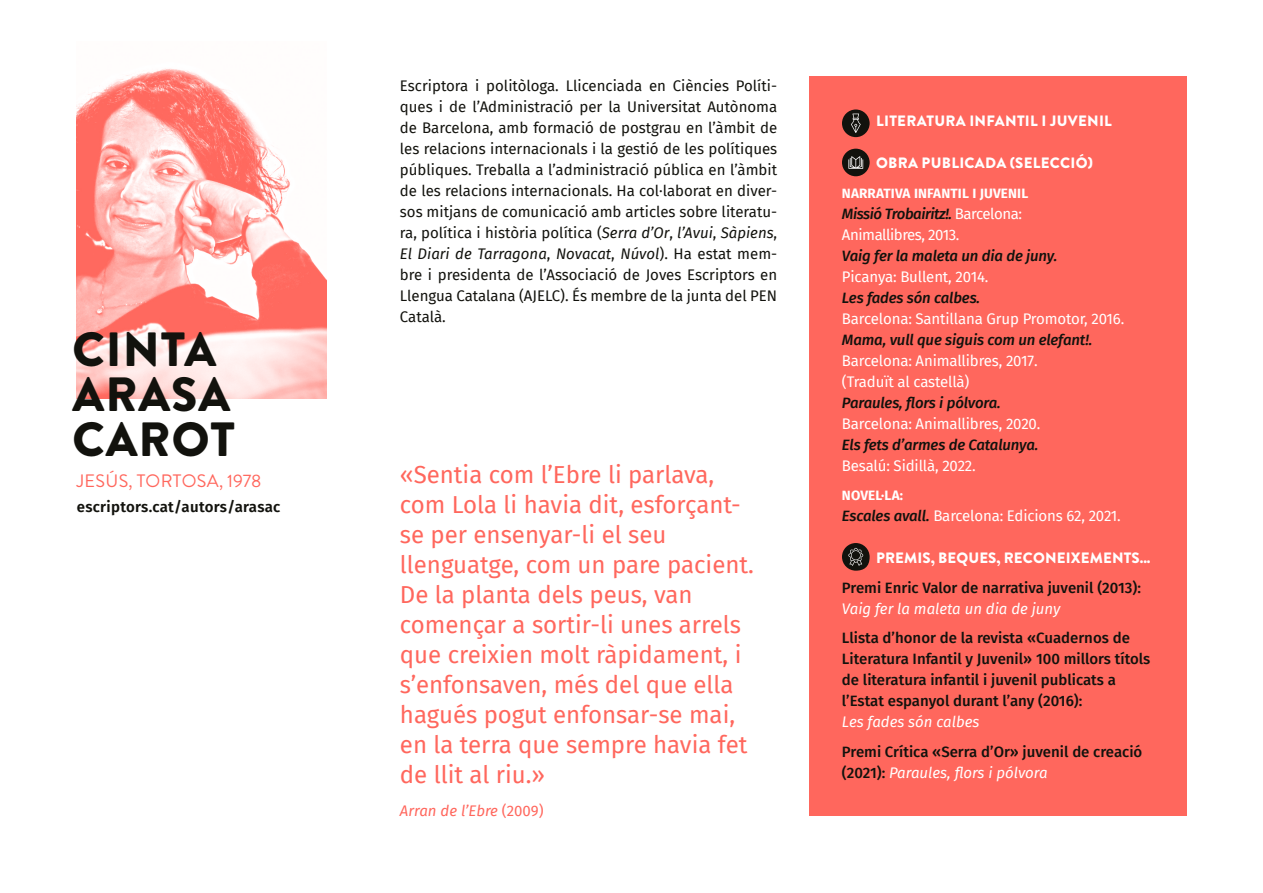
<style>
.page{position:relative;width:1263px;height:893px;background:#fff}
.page>*{position:absolute;margin:0;border:0;box-sizing:border-box;transform-origin:0 0}
.t1{font:900 48px/45px "Brandon Grotesque";letter-spacing:.02em;color:#12120d}
.t2{font:24px/30px "Fira Sans";color:#ff675d}
.t3{font:18px "Brandon Grotesque";letter-spacing:.02em;color:#ff675d}
.t4{font:15px/21px "Fira Sans";color:#12120d;text-align:justify}
.t5{font:500 15px/21px "Fira Sans";color:#12120d}
.t6{font:15px/21px "Fira Sans";letter-spacing:-.01em;color:#fff}
.t7{font:italic 500 15px/21px "Fira Sans";letter-spacing:-.01em;color:#12120d}
.t8{font:900 15px "Brandon Grotesque";letter-spacing:.02em;color:#fff}
.t9{font:15px/21px "Fira Sans";letter-spacing:-.03em;color:#fff}
.t10{font:600 15px "Fira Sans";letter-spacing:.02em;color:#12120d}
.t11{font:italic 15px "Fira Sans";color:#ff675d}
.t12{font:700 13.5px "Fira Sans";letter-spacing:.01em;color:#fff}
.s1{font-style:italic}
.s2{font-style:normal}
.s3{font-weight:500;font-style:italic;color:#12120d}
.s4{font-weight:400;font-style:normal;color:#fff}
.s5{font-weight:400;font-style:italic;color:#fff}
</style>
<div class="page">
<img style="left:77px;top:68px;width:249px;height:330px">
<div style="left:809px;top:77px;width:377px;height:739px;background:#ff675d"></div>
<div style="left:842px;top:149px;width:28px;height:27px;background:#12120d;border-radius:50%"></div>
<svg style="left:848px;top:156px;width:15px;height:13px"></svg>
<div style="left:842px;top:543px;width:28px;height:28px;background:#12120d;border-radius:50%"></div>
<svg style="left:848px;top:548px;width:15px;height:18px"></svg>
<div style="left:842px;top:109px;width:28px;height:28px;background:#12120d;border-radius:50%"></div>
<svg style="left:851px;top:114px;width:10px;height:19px"></svg>
<p class="t1" style="left:73px;top:328px;width:164px">CINTA<br>ARASA<br>CAROT</p>
<p class="t3" style="left:77px;top:468px;width:186px">JESÚS, TORTOSA, 1978</p>
<p class="t10" style="left:77px;top:494px;width:205px">escriptors.cat/autors/arasac</p>
<p class="t4" style="left:400px;top:74px;width:379px">Escriptora i politòloga. Llicenciada en Ciències Políti&shy;ques i de l’Administració per la Universitat Autònoma de Barcelona, amb formació de postgrau en l’àmbit de les relacions internacionals i la gestió de les polítiques públiques. Treballa a l’administració pública en l’àmbit de les relacions internacionals. Ha col·laborat en diver&shy;sos mitjans de comunicació amb articles sobre literatu&shy;ra, política i història política (<span class="s1">Serra d’Or</span>, <span class="s1">l’Avui</span>, <span class="s1">Sàpiens</span>, <span class="s1">El Diari de Tarragona</span>, <span class="s1">Novacat</span>, <span class="s1">Núvol</span>). Ha estat mem&shy;bre i presidenta de l’Associació de Joves Escriptors en Llengua Catalana (AJELC). És membre de la junta del PEN Català.</p>
<p class="t2" style="left:400px;top:459px;width:356px">«Sentia com l’Ebre li parlava, com Lola li havia dit, esforçant&shy;se per ensenyar-li el seu llenguatge, com un pare pacient.<br>De la planta dels peus, van començar a sortir-li unes arrels que creixien molt ràpidament, i s’enfonsaven, més del que ella hagués pogut enfonsar-se mai, en la terra que sempre havia fet de llit al riu.»</p>
<p class="t11" style="left:400px;top:800px;width:145px">Arran de l’Ebre <span class="s2">(2009)</span></p>
<p class="t8" style="left:876px;top:111px;width:237px">LITERATURA INFANTIL I JUVENIL</p>
<p class="t8" style="left:876px;top:153px;width:218px">OBRA PUBLICADA (SELECCIÓ)</p>
<p class="t12" style="left:842px;top:182px;width:188px">NARRATIVA INFANTIL I JUVENIL</p>
<p class="t9" style="left:842px;top:203px;width:182px"><span class="s3">Missió Trobairitz!.</span> Barcelona:<br>Animallibres, 2013.</p>
<p class="t7" style="left:842px;top:244px;width:217px">Vaig fer la maleta un dia de juny.<br><span class="s4">Picanya: Bullent, 2014.</span></p>
<p class="t6" style="left:842px;top:287px;width:284px"><span class="s3">Les fades són calbes.<br></span>Barcelona: Santillana Grup Promotor, 2016.</p>
<p class="t6" style="left:842px;top:329px;width:252px"><span class="s3">Mama, vull que siguis com un elefant!.<br></span>Barcelona: Animallibres, 2017. (Traduït al castellà)</p>
<p class="t6" style="left:842px;top:392px;width:200px"><span class="s3">Paraules, flors i pólvora.<br></span>Barcelona: Animallibres, 2020.</p>
<p class="t7" style="left:842px;top:433px;width:198px">Els fets d’armes de Catalunya.<br><span class="s4">Besalú: Sidillà, 2022.</span></p>
<p class="t12" style="left:842px;top:484px;width:63px">NOVEL·LA:</p>
<p class="t6" style="left:842px;top:505px;width:280px"><span class="s3">Escales avall.</span> Barcelona: Edicions 62, 2021.</p>
<p class="t8" style="left:876px;top:548px;width:276px">PREMIS, BEQUES, RECONEIXEMENTS...</p>
<p class="t5" style="left:842px;top:576px;width:300px">Premi Enric Valor de narrativa juvenil (2013):<br><span class="s5">Vaig fer la maleta un dia de juny</span></p>
<p class="t5" style="left:842px;top:627px;width:310px">Llista d’honor de la revista «Cuadernos de Literatura Infantil y Juvenil» 100 millors títols de literatura infantil i juvenil publicats a l’Estat espanyol durant l’any (2016):<br><span class="s5">Les fades són calbes</span></p>
<p class="t5" style="left:842px;top:740px;width:302px">Premi Crítica «Serra d’Or» juvenil de creació (2021): <span class="s5">Paraules, flors i pólvora</span></p>
</div>
